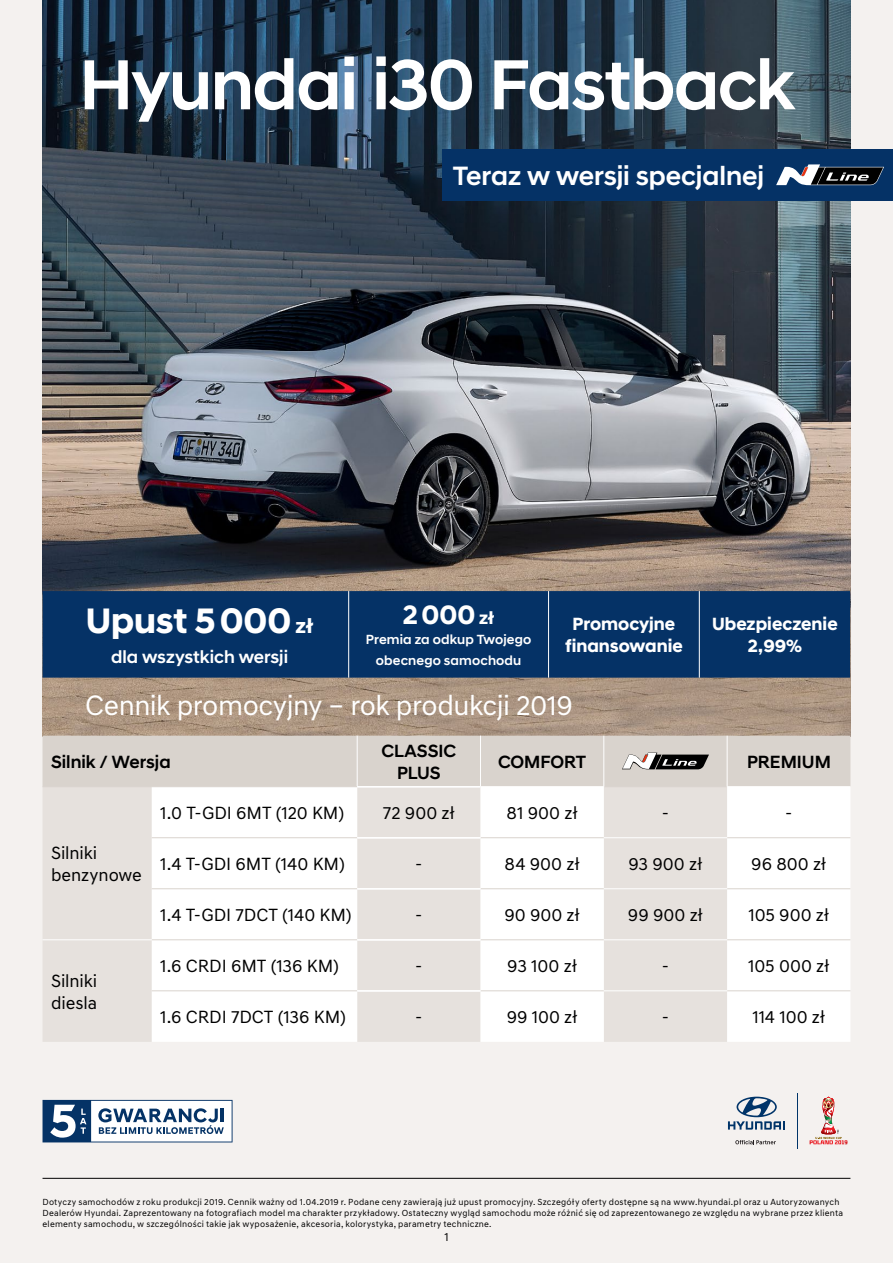
<style>
.page{position:relative;width:893px;height:1263px;background:#f4f1ef}
.page>*{position:absolute;margin:0;border:0;box-sizing:border-box;transform-origin:0 0}
.t1{font:500 72px "Hyundai Sans Head";letter-spacing:-.02em;color:#fff}
.t2{font:700 36px "Hyundai Sans Head";color:#fff}
.t3{font:28.5px "Hyundai Sans Text";letter-spacing:-.02em;color:#fff}
.t4{font:500 27px "Hyundai Sans Head";letter-spacing:-.005em;color:#fff}
.t5{font:700 27px "Hyundai Sans Head";color:#fff}
.t6{font:18px/21.6px "Hyundai Sans Text";letter-spacing:-.005em;color:#000}
.t7{font:700 18px/21.6px "Hyundai Sans Head";color:#fff;text-align:center}
.t8{font:500 18px/21.6px "Hyundai Sans Head";color:#000;text-align:center}
.t9{font:500 18px "Hyundai Sans Head";color:#fff}
.t10{font:500 13.5px/20.4px "Hyundai Sans Head";letter-spacing:.01em;color:#fff;text-align:center}
.t11{font:12px "Hyundai Sans Text";color:#000}
.t12{font:9px/10.8px "Hyundai Sans Text";letter-spacing:.025em;color:#000}
.s1{font-size:21px}
.s2{font-size:18px}
</style>
<div class="page">
<img style="left:43px;top:0;width:807px;height:736px">
<div style="left:43px;top:787px;width:109px;height:255px;background:#e6e1dd"></div>
<svg style="left:152px;top:787px;width:698px;height:255px;fill:#fff"></svg>
<hr style="left:152px;top:837px;width:205px;height:1px;background:#d9d3cd">
<hr style="left:152px;top:888px;width:205px;height:1px;background:#d9d3cd">
<hr style="left:152px;top:939px;width:205px;height:1px;background:#d9d3cd">
<hr style="left:152px;top:990px;width:205px;height:1px;background:#d9d3cd">
<hr style="left:480px;top:837px;width:124px;height:1px;background:#d9d3cd">
<hr style="left:727px;top:837px;width:123px;height:1px;background:#d9d3cd">
<hr style="left:480px;top:888px;width:124px;height:1px;background:#d9d3cd">
<hr style="left:727px;top:888px;width:123px;height:1px;background:#d9d3cd">
<hr style="left:480px;top:939px;width:124px;height:1px;background:#d9d3cd">
<hr style="left:727px;top:939px;width:123px;height:1px;background:#d9d3cd">
<hr style="left:480px;top:990px;width:124px;height:1px;background:#d9d3cd">
<hr style="left:727px;top:990px;width:123px;height:1px;background:#d9d3cd">
<hr style="left:604px;top:837px;width:123px;height:1px;background:#fff">
<hr style="left:604px;top:888px;width:123px;height:1px;background:#fff">
<hr style="left:604px;top:939px;width:123px;height:1px;background:#fff">
<hr style="left:604px;top:990px;width:123px;height:1px;background:#fff">
<hr style="left:43px;top:939px;width:109px;height:1px;background:#fff">
<hr style="left:357px;top:787px;width:123px;height:1px;background:#fff">
<hr style="left:357px;top:837px;width:123px;height:1px;background:#fff">
<hr style="left:357px;top:838px;width:123px;height:1px;background:#fff">
<hr style="left:357px;top:888px;width:123px;height:1px;background:#fff">
<hr style="left:357px;top:889px;width:123px;height:1px;background:#fff">
<hr style="left:357px;top:939px;width:123px;height:1px;background:#fff">
<hr style="left:357px;top:940px;width:123px;height:1px;background:#fff">
<hr style="left:357px;top:990px;width:123px;height:1px;background:#fff">
<hr style="left:357px;top:991px;width:123px;height:1px;background:#fff">
<div style="left:43px;top:736px;width:807px;height:51px;background:#d9d3cd"></div>
<hr style="left:43px;top:1178px;width:807px;height:1px;background:#000">
<svg style="left:728px;top:1093px;width:120px;height:56px"></svg>
<svg style="left:43px;top:1100px;width:190px;height:42px"></svg>
<div style="left:43px;top:591px;width:807px;height:87px;background:#053266"></div>
<hr style="left:348px;top:591px;width:1px;height:87px;background:#fff">
<hr style="left:548px;top:591px;width:1px;height:87px;background:#fff">
<hr style="left:699px;top:591px;width:1px;height:87px;background:#fff">
<div style="left:442px;top:149px;width:451px;height:52px;background:#053266"></div>
<svg style="left:776px;top:164px;width:108px;height:21px"></svg>
<h1 class="t1" style="left:79px;top:42px;width:717px">Hyundai i30 Fastback</h1>
<h3 class="t4" style="left:453px;top:160px;width:313px">Teraz w wersji specjalnej</h3>
<h2 class="t2" style="left:86px;top:599px;width:229px">Upust 5000 <span class="s1">zł</span></h2>
<h3 class="t9" style="left:111px;top:646px;width:179px">dla wszystkich wersji</h3>
<h3 class="t5" style="left:403px;top:599px;width:93px">2000 <span class="s2">zł</span></h3>
<h3 class="t10" style="left:366px;top:630px;width:167px">Premia za odkup Twojego obecnego samochodu</h3>
<h3 class="t7" style="left:565px;top:613px;width:119px">Promocyjne finansowanie</h3>
<h3 class="t7" style="left:712px;top:613px;width:127px">Ubezpieczenie<br>2,99%</h3>
<h3 class="t3" style="left:85px;top:687px;width:490px">Cennik promocyjny – rok produkcji 2019</h3>
<h3 class="t8" style="left:51px;top:751px;width:121px">Silnik / Wersja</h3>
<h3 class="t8" style="left:381px;top:740px;width:76px">CLASSIC<br>PLUS</h3>
<h3 class="t8" style="left:498px;top:751px;width:90px">COMFORT</h3>
<h3 class="t8" style="left:747px;top:751px;width:85px">PREMIUM</h3>
<h3 class="t6" style="left:51px;top:842px;width:92px">Silniki benzynowe</h3>
<h3 class="t6" style="left:51px;top:970px;width:48px">Silniki diesla</h3>
<h3 class="t6" style="left:160px;top:802px;width:185px">1.0 T-GDI 6MT (120 KM)</h3>
<h3 class="t6" style="left:383px;top:802px;width:73px">72 900 zł</h3>
<h3 class="t6" style="left:507px;top:802px;width:73px">81 900 zł</h3>
<h3 class="t6" style="left:662px;top:802px;width:9px">-</h3>
<h3 class="t6" style="left:785px;top:802px;width:9px">-</h3>
<h3 class="t6" style="left:160px;top:853px;width:186px">1.4 T-GDI 6MT (140 KM)</h3>
<h3 class="t6" style="left:415px;top:853px;width:9px">-</h3>
<h3 class="t6" style="left:505px;top:853px;width:77px">84 900 zł</h3>
<h3 class="t6" style="left:628px;top:853px;width:75px">93 900 zł</h3>
<h3 class="t6" style="left:751px;top:853px;width:77px">96 800 zł</h3>
<h3 class="t6" style="left:160px;top:904px;width:193px">1.4 T-GDI 7DCT (140 KM)</h3>
<h3 class="t6" style="left:415px;top:904px;width:9px">-</h3>
<h3 class="t6" style="left:504px;top:904px;width:77px">90 900 zł</h3>
<h3 class="t6" style="left:628px;top:904px;width:77px">99 900 zł</h3>
<h3 class="t6" style="left:748px;top:904px;width:82px">105 900 zł</h3>
<h3 class="t6" style="left:160px;top:955px;width:180px">1.6 CRDI 6MT (136 KM)</h3>
<h3 class="t6" style="left:415px;top:955px;width:9px">-</h3>
<h3 class="t6" style="left:507px;top:955px;width:71px">93 100 zł</h3>
<h3 class="t6" style="left:662px;top:955px;width:9px">-</h3>
<h3 class="t6" style="left:748px;top:955px;width:83px">105 000 zł</h3>
<h3 class="t6" style="left:160px;top:1006px;width:187px">1.6 CRDI 7DCT (136 KM)</h3>
<h3 class="t6" style="left:415px;top:1006px;width:9px">-</h3>
<h3 class="t6" style="left:507px;top:1006px;width:72px">99 100 zł</h3>
<h3 class="t6" style="left:662px;top:1006px;width:9px">-</h3>
<h3 class="t6" style="left:752px;top:1006px;width:74px">114 100 zł</h3>
<p class="t12" style="left:43px;top:1197px;width:802px">Dotyczy samochodów z roku produkcji 2019. Cennik ważny od 1.04.2019 r. Podane ceny zawierają już upust promocyjny. Szczegóły oferty dostępne są na www.hyundai.pl oraz u Autoryzowanych<br>Dealerów Hyundai. Zaprezentowany na fotografiach model ma charakter przykładowy. Ostateczny wygląd samochodu może różnić się od zaprezentowanego ze względu na wybrane przez klienta elementy samochodu, w szczególności takie jak wyposażenie, akcesoria, kolorystyka, parametry techniczne.</p>
<h3 class="t11" style="left:444px;top:1230px;width:6px">1</h3>
</div>
